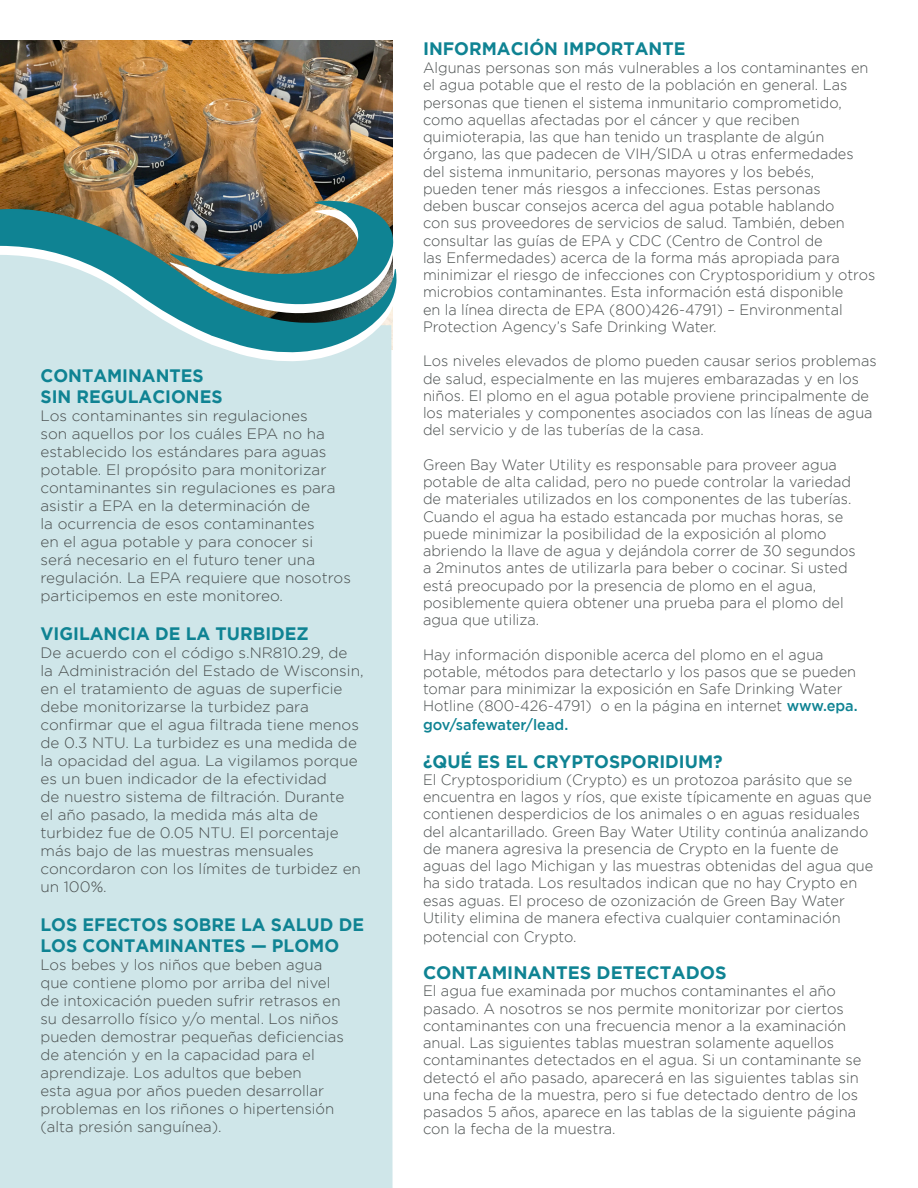
<style>
.page{position:relative;width:918px;height:1188px;background:#fff}
.page>*{position:absolute;margin:0;border:0;box-sizing:border-box;transform-origin:0 0}
.t1{font:700 18px/21px "Gotham";color:#0f8393}
.t2{font:300 15px/17.2px "Gotham";color:#484d4d}
.t3{font:500 15px "Gotham";color:#0f8393}
.s1{font-weight:500;color:#0f8393}
</style>
<div class="page">
<img style="left:0;top:40px;width:392px;height:168px">
<div style="left:0;top:362px;width:393px;height:826px;background:#cfe6e9"></div>
<svg style="left:0;top:353px;width:392px;height:9px;fill:#cfe6e9"></svg>
<svg style="left:0;top:208px;width:397px;height:145px;background:#88b7b9"></svg>
<img style="left:169px;top:200px;width:226px;height:114px">
<p class="t1" style="left:40px;top:365px;width:184px">CONTAMINANTES<br>SIN REGULACIONES</p>
<p class="t2" style="left:40px;top:407px;width:312px;line-height:18px">Los contaminantes sin regulaciones<br>son aquellos por los cuáles EPA no ha establecido los estándares para aguas potable. El propósito para monitorizar contaminantes sin regulaciones es para asistir a EPA en la determinación de<br>la ocurrencia de esos contaminantes<br>en el agua potable y para conocer si<br>será necesario en el futuro tener una regulación. La EPA requiere que nosotros participemos en este monitoreo.</p>
<p class="t1" style="left:40px;top:623px;width:270px">VIGILANCIA DE LA TURBIDEZ</p>
<p class="t2" style="left:40px;top:644px;width:325px;line-height:18px">De acuerdo con el código s.NR810.29, de la Administración del Estado de Wisconsin, en el tratamiento de aguas de superficie debe monitorizarse la turbidez para confirmar que el agua filtrada tiene menos de 0.3 NTU. La turbidez es una medida de la opacidad del agua. La vigilamos porque es un buen indicador de la efectividad<br>de nuestro sistema de filtración. Durante<br>el año pasado, la medida más alta de turbidez fue de 0.05 NTU. El porcentaje más bajo de las muestras mensuales concordaron con los límites de turbidez en un 100%.</p>
<p class="t1" style="left:40px;top:914px;width:325px">LOS EFECTOS SOBRE LA SALUD DE<br>LOS CONTAMINANTES — PLOMO</p>
<p class="t2" style="left:40px;top:956px;width:305px;line-height:18px">Los bebes y los niños que beben agua que contiene plomo por arriba del nivel de intoxicación pueden sufrir retrasos en su desarrollo físico y/o mental. Los niños pueden demostrar pequeñas deficiencias de atención y en la capacidad para el aprendizaje. Los adultos que beben<br>esta agua por años pueden desarrollar problemas en los riñones o hipertensión (alta presión sanguínea).</p>
<p class="t1" style="left:423px;top:38px;width:264px">INFORMACIÓN IMPORTANTE</p>
<p class="t2" style="left:423px;top:59px;width:454px">Algunas personas son más vulnerables a los contaminantes en el agua potable que el resto de la población en general. Las personas que tienen el sistema inmunitario comprometido, como aquellas afectadas por el cáncer y que reciben quimioterapia, las que han tenido un trasplante de algún órgano, las que padecen de VIH/SIDA u otras enfermedades del sistema inmunitario, personas mayores y los bebés,<br>pueden tener más riesgos a infecciones. Estas personas<br>deben buscar consejos acerca del agua potable hablando<br>con sus proveedores de servicios de salud. También, deben consultar las guías de EPA y CDC (Centro de Control de<br>las Enfermedades) acerca de la forma más apropiada para minimizar el riesgo de infecciones con Cryptosporidium y otros microbios contaminantes. Esta información está disponible<br>en la línea directa de EPA (800)426-4791) – Environmental Protection Agency’s Safe Drinking Water.</p>
<p class="t2" style="left:423px;top:352px;width:455px">Los niveles elevados de plomo pueden causar serios problemas de salud, especialmente en las mujeres embarazadas y en los niños. El plomo en el agua potable proviene principalmente de los materiales y componentes asociados con las líneas de agua del servicio y de las tuberías de la casa.</p>
<p class="t2" style="left:423px;top:456px;width:434px">Green Bay Water Utility es responsable para proveer agua potable de alta calidad, pero no puede controlar la variedad de materiales utilizados en los componentes de las tuberías.<br>Cuando el agua ha estado estancada por muchas horas, se puede minimizar la posibilidad de la exposición al plomo abriendo la llave de agua y dejándola correr de 30 segundos a 2minutos antes de utilizarla para beber o cocinar. Si usted está preocupado por la presencia de plomo en el agua, posiblemente quiera obtener una prueba para el plomo del agua que utiliza.</p>
<p class="t2" style="left:423px;top:646px;width:436px">Hay información disponible acerca del plomo en el agua potable, métodos para detectarlo y los pasos que se pueden tomar para minimizar la exposición en Safe Drinking Water Hotline (800-426-4791) o en la página en internet <span class="s1">www.epa.</span></p>
<p class="t3" style="left:423px;top:716px;width:147px">gov/safewater/lead.</p>
<p class="t1" style="left:423px;top:750px;width:301px">¿QUÉ ES EL CRYPTOSPORIDIUM?</p>
<p class="t2" style="left:423px;top:771px;width:452px">El Cryptosporidium (Crypto) es un protozoa parásito que se encuentra en lagos y ríos, que existe típicamente en aguas que contienen desperdicios de los animales o en aguas residuales del alcantarillado. Green Bay Water Utility continúa analizando de manera agresiva la presencia de Crypto en la fuente de aguas del lago Michigan y las muestras obtenidas del agua que ha sido tratada. Los resultados indican que no hay Crypto en esas aguas. El proceso de ozonización de Green Bay Water Utility elimina de manera efectiva cualquier contaminación</p>
<p class="t2" style="left:423px;top:928px;width:155px">potencial con Crypto.</p>
<p class="t1" style="left:423px;top:962px;width:305px">CONTAMINANTES DETECTADOS</p>
<p class="t2" style="left:423px;top:982px;width:440px">El agua fue examinada por muchos contaminantes el año pasado. A nosotros se nos permite monitorizar por ciertos contaminantes con una frecuencia menor a la examinación anual. Las siguientes tablas muestran solamente aquellos contaminantes detectados en el agua. Si un contaminante se detectó el año pasado, aparecerá en las siguientes tablas sin una fecha de la muestra, pero si fue detectado dentro de los pasados 5 años, aparece en las tablas de la siguiente página con la fecha de la muestra.</p>
</div>
